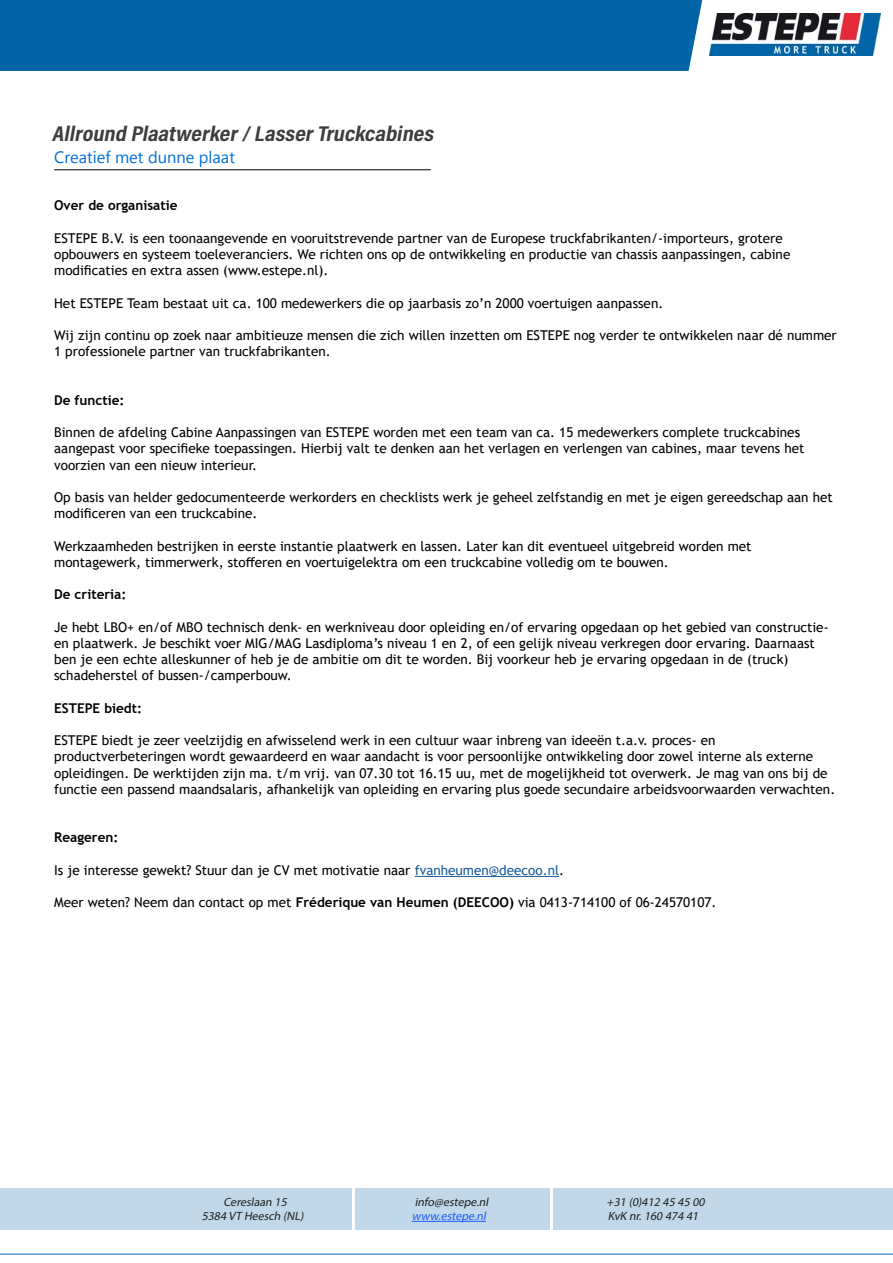
<style>
.page{position:relative;width:893px;height:1263px;background:#fff}
.page>*{position:absolute;margin:0;border:0;box-sizing:border-box;transform-origin:0 0}
.t1{font:italic 700 21.6px "Acumin Pro Cond";color:#3e3d40;scale:1.11 1}
.t2{font:16.5px "Gadugi";color:#006fd9}
.t3{font:13.5px/16.2px "Trebuchet MS";color:#000}
.t4{font:700 13.5px "Trebuchet MS";color:#000}
.t5{font:italic 12px/14.4px "Myriad Pro";color:#000;text-align:center}
.t6{font:italic 12px "Myriad Pro";color:#0043ff}
.s1{color:#165b9a}
.s2{font-weight:700}
</style>
<div class="page">
<img style="left:713px;top:14px;width:168px;height:42px">
<hr style="left:0;top:1254px;width:893px;height:1px;background:#0164a7">
<div style="left:0;top:0;width:713px;height:71px;background:#0164a7"></div>
<hr style="left:54px;top:170px;width:377px;height:1px;background:#000">
<hr style="left:415px;top:876px;width:144px;height:1px;background:#165b9a">
<div style="left:0;top:1188px;width:893px;height:42px;background:#c0d8e9"></div>
<hr style="left:352px;top:1104px;width:3px;height:140px;background:#fff">
<hr style="left:550px;top:1115px;width:2px;height:130px;background:#fff">
<hr style="left:412px;top:1221px;width:74px;height:1px;background:#0043ff">
<h1 class="t1" style="left:52px;top:120px;width:349px">Allround Plaatwerker/LasserTruckcabines</h1>
<p class="t2" style="left:54px;top:147px;width:182px">Creatief met dunne plaat</p>
<p class="t4" style="left:54px;top:197px;width:125px">Over de organisatie</p>
<p class="t3" style="left:54px;top:230px;width:738px">ESTEPE B.V. is een toonaangevende en vooruitstrevende partner van de Europese truckfabrikanten/-importeurs, grotere opbouwers en systeem toeleveranciers. We richten ons op de ontwikkeling en productie van chassis aanpassingen, cabine modificaties en extra assen (www.estepe.nl).</p>
<p class="t3" style="left:54px;top:295px;width:611px">Het ESTEPE Team bestaat uit ca. 100 medewerkers die op jaarbasis zo’n 2000 voertuigen aanpassen.</p>
<p class="t3" style="left:54px;top:327px;width:784px">Wij zijn continu op zoek naar ambitieuze mensen die zich willen inzetten om ESTEPE nog verder te ontwikkelen naar dé nummer<br>1 professionele partner van truckfabrikanten.</p>
<p class="t4" style="left:54px;top:392px;width:72px">De functie:</p>
<p class="t3" style="left:54px;top:424px;width:752px">Binnen de afdeling Cabine Aanpassingen van ESTEPE worden met een team van ca. 15 medewerkers complete truckcabines aangepast voor specifieke toepassingen. Hierbij valt te denken aan het verlagen en verlengen van cabines, maar tevens het voorzien van een nieuw interieur.</p>
<p class="t3" style="left:54px;top:489px;width:780px">Op basis van helder gedocumenteerde werkorders en checklists werk je geheel zelfstandig en met je eigen gereedschap aan het modificeren van een truckcabine.</p>
<p class="t3" style="left:54px;top:538px;width:699px">Werkzaamheden bestrijken in eerste instantie plaatwerk en lassen. Later kan dit eventueel uitgebreid worden met montagewerk, timmerwerk, stofferen en voertuigelektra om een truckcabine volledig om te bouwen.</p>
<p class="t4" style="left:54px;top:586px;width:74px">De criteria:</p>
<p class="t3" style="left:54px;top:619px;width:776px">Je hebt LBO+ en/of MBO technisch denk- en werkniveau door opleiding en/of ervaring opgedaan op het gebied van constructie&shy;en plaatwerk. Je beschikt voer MIG/MAG Lasdiploma’s niveau 1 en 2, of een gelijk niveau verkregen door ervaring. Daarnaast ben je een echte alleskunner of heb je de ambitie om dit te worden. Bij voorkeur heb je ervaring opgedaan in de (truck) schadeherstel of bussen-/camperbouw.</p>
<p class="t4" style="left:54px;top:699px;width:89px">ESTEPE biedt:</p>
<p class="t3" style="left:54px;top:732px;width:783px">ESTEPE biedt je zeer veelzijdig en afwisselend werk in een cultuur waar inbreng van ideeën t.a.v. proces- en productverbeteringen wordt gewaardeerd en waar aandacht is voor persoonlijke ontwikkeling door zowel interne als externe opleidingen. De werktijden zijn ma. t/m vrij. van 07.30 tot 16.15 uu, met de mogelijkheid tot overwerk. Je mag van ons bij de functie een passend maandsalaris, afhankelijk van opleiding en ervaring plus goede secundaire arbeidsvoorwaarden verwachten.</p>
<p class="t4" style="left:54px;top:829px;width:66px">Reageren:</p>
<p class="t3" style="left:54px;top:862px;width:511px">Is je interesse gewekt? Stuur dan je CV met motivatie naar <span class="s1">fvanheumen@deecoo.nl</span>.</p>
<p class="t3" style="left:54px;top:894px;width:664px">Meer weten? Neem dan contact op met <span class="s2">Fréderique van Heumen (DEECOO)</span> via 0413-714100 of 06-24570107.</p>
<p class="t5" style="left:202px;top:1194px;width:106px">Cereslaan 15<br>5384 VT Heesch (NL)</p>
<p class="t5" style="left:415px;top:1194px;width:78px">info@estepe.nl</p>
<p class="t6" style="left:412px;top:1209px;width:78px">www.estepe.nl</p>
<p class="t5" style="left:607px;top:1194px;width:102px;text-align:left">+31 (0)412 45 45 00<br>KvK nr.160 474 41</p>
</div>
